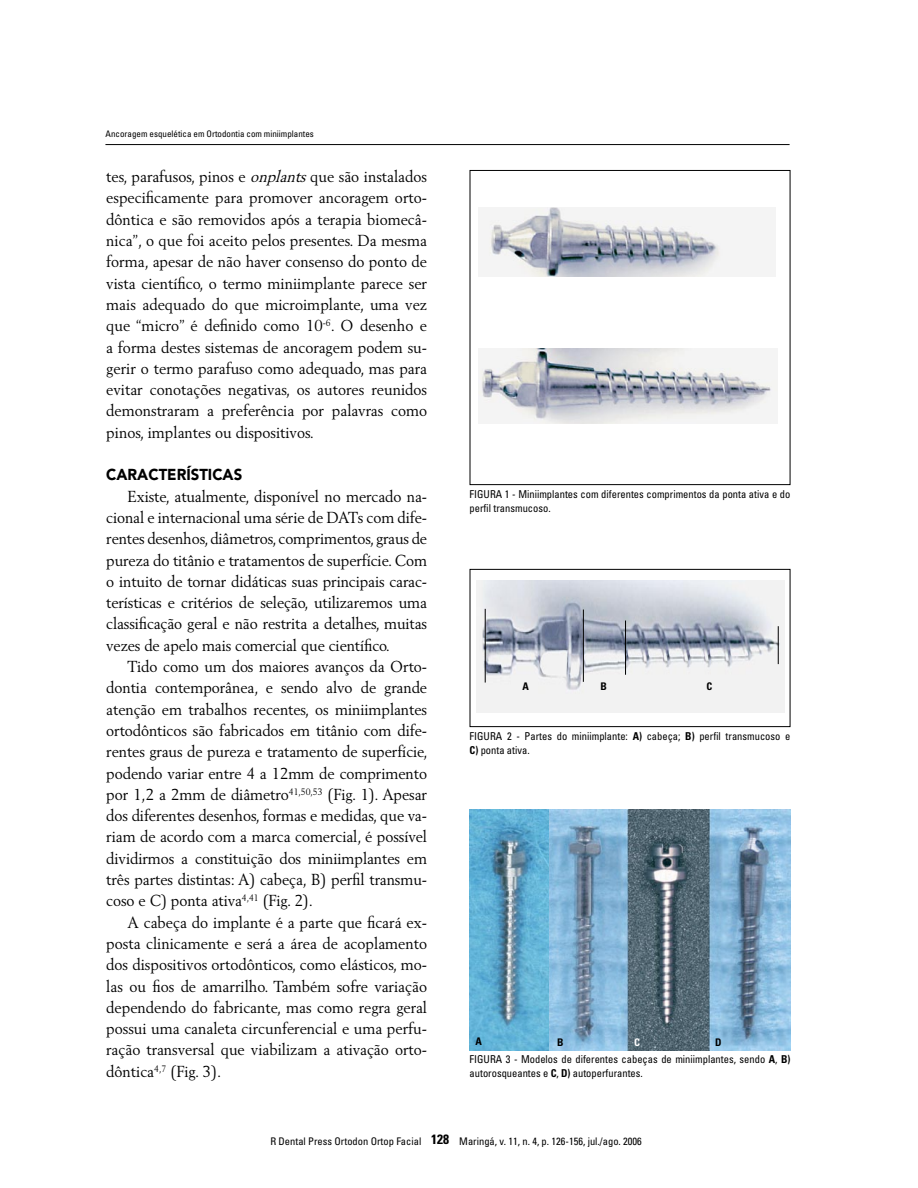
<style>
.page{position:relative;width:918px;height:1188px;background:#fff}
.page>*{position:absolute;margin:0;border:0;box-sizing:border-box;transform-origin:0 0}
.t1{font:15.75px/21.3px "Berling";letter-spacing:-.005em;color:#000;text-align:justify;scale:.95 1}
.t2{font:900 15.75px "Avenir";color:#000;scale:.95 1}
.t3{font:condensed 10.8px/14px "Univers";color:#000}
.t4{font:condensed 10.5px "Univers";color:#000}
.t5{font:700 condensed 10.5px "Univers";color:#000}
.t6{font:700 condensed 10.5px "Univers";color:#fff}
.t7{font:condensed 9px "Univers";color:#000}
.s1{font-style:italic}
.s2{font-weight:700}
.s3{font-weight:700;font-size:13.5px}
</style>
<div class="page">
<hr style="left:105px;top:144px;width:685px;height:1px;background:#000">
<img style="left:470px;top:810px;width:320px;height:241px">
<img style="left:479px;top:207px;width:297px;height:69px">
<div style="left:470px;top:170px;width:320px;height:315px;border:1px solid #000"></div>
<div style="left:470px;top:569px;width:320px;height:158px;border:1px solid #000"></div>
<img style="left:477px;top:581px;width:307px;height:132px">
<hr style="left:485px;top:609px;width:1px;height:74px;background:#000">
<hr style="left:583px;top:610px;width:1px;height:72px;background:#000">
<hr style="left:625px;top:621px;width:1px;height:54px;background:#000">
<hr style="left:778px;top:626px;width:1px;height:38px;background:#000">
<img style="left:479px;top:349px;width:299px;height:75px">
<p class="t7" style="left:106px;top:128px;width:210px">Ancoragem esquelética em Ortodontia com miniimplantes</p>
<p class="t1" style="left:106px;top:166px;width:339px">tes, parafusos, pinos e <span class="s1">onplants</span>que são instalados especificamente para promover ancoragem orto&shy;dôntica e são removidos após a terapia biomecâ&shy;nica”, o que foi aceito pelos presentes. Da mesma forma, apesar de não haver consenso do ponto de vista científico, o termo miniimplante parece ser mais adequado do que microimplante, uma vez que “micro” é definido como 10<sup>-6</sup>. O desenho e a forma destes sistemas de ancoragem podem su&shy;gerir o termo parafuso como adequado, mas para evitar conotações negativas, os autores reunidos demonstraram a preferência por palavras como pinos, implantes ou dispositivos.</p>
<p class="t2" style="left:106px;top:465px;width:145px">CARACTERÍSTI CAS</p>
<p class="t1" style="left:106px;top:485px;width:339px;text-indent:21px">Existe, atualmente, disponível no mercado na&shy;cional e internacional uma série de DATs com dife&shy;rentes desenhos, diâmetros, comprimentos, graus de pureza do titânio e tratamentos de superfície. Com o intuito de tornar didáticas suas principais carac&shy;terísticas e critérios de seleção, utilizaremos uma classificação geral e não restrita a detalhes, muitas vezes de apelo mais comercial que científico.</p>
<p class="t1" style="left:106px;top:656px;width:340px;text-indent:21px">Tido como um dos maiores avanços da Orto&shy;dontia contemporânea, e sendo alvo de grande atenção em trabalhos recentes, os miniimplantes ortodônticos são fabricados em titânio com dife&shy;rentes graus de pureza e tratamento de superfície, podendo variar entre 4 a 12mm de comprimento por 1,2 a 2mm de diâmetro<sup>41,50,53</sup> (Fig. 1). Apesar dos diferentes desenhos, formas e medidas, que va&shy;riam de acordo com a marca comercial, é possível dividirmos a constituição dos miniimplantes em três partes distintas: A) cabeça, B) perfil transmu&shy;coso e C) ponta ativa<sup>4,41</sup> (Fig. 2).</p>
<p class="t1" style="left:106px;top:911px;width:339px;text-indent:21px">A cabeça do implante é a parte que ficará ex&shy;posta clinicamente e será a área de acoplamento dos dispositivos ortodônticos, como elásticos, mo&shy;las ou fios de amarrilho. Também sofre variação dependendo do fabricante, mas como regra geral possui uma canaleta circunferencial e uma perfu&shy;ração transversal que viabilizam a ativação orto&shy;dôntica<sup>4,7</sup> (Fig. 3).</p>
<p class="t3" style="left:470px;top:487px;width:322px">FI GURA 1 - Miniimplantes com diferentes comprimentos da ponta ativa e do perfil transmucoso.</p>
<p class="t5" style="left:523px;top:680px;width:8px">A</p>
<p class="t5" style="left:601px;top:680px;width:8px">B</p>
<p class="t5" style="left:706px;top:680px;width:7px">C</p>
<p class="t3" style="left:470px;top:729px;width:322px">FI GURA 2 - Partes do miniimplante: <span class="s2">A)</span> cabeça; <span class="s2">B)</span> perfil transmucoso e<br><span class="s2">C)</span> ponta ativa.</p>
<p class="t5" style="left:476px;top:1035px;width:8px">A</p>
<p class="t5" style="left:557px;top:1035px;width:8px">B</p>
<p class="t6" style="left:634px;top:1036px;width:7px">C</p>
<p class="t5" style="left:715px;top:1036px;width:8px">D</p>
<p class="t3" style="left:470px;top:1052px;width:322px">FI GURA 3 - Modelos de diferentes cabeças de miniimplantes, sendo <span class="s2">A</span>, <span class="s2">B) </span>autorosqueantes e <span class="s2">C</span>, <span class="s2">D)</span> autoperfurantes.</p>
<p class="t4" style="left:270px;top:1134px;width:373px">R Dental Press Ortodon Ortop Facial <span class="s3">128</span> Maringá, v. 11, n. 4, p. 126-156, jul./ago. 2006</p>
</div>
